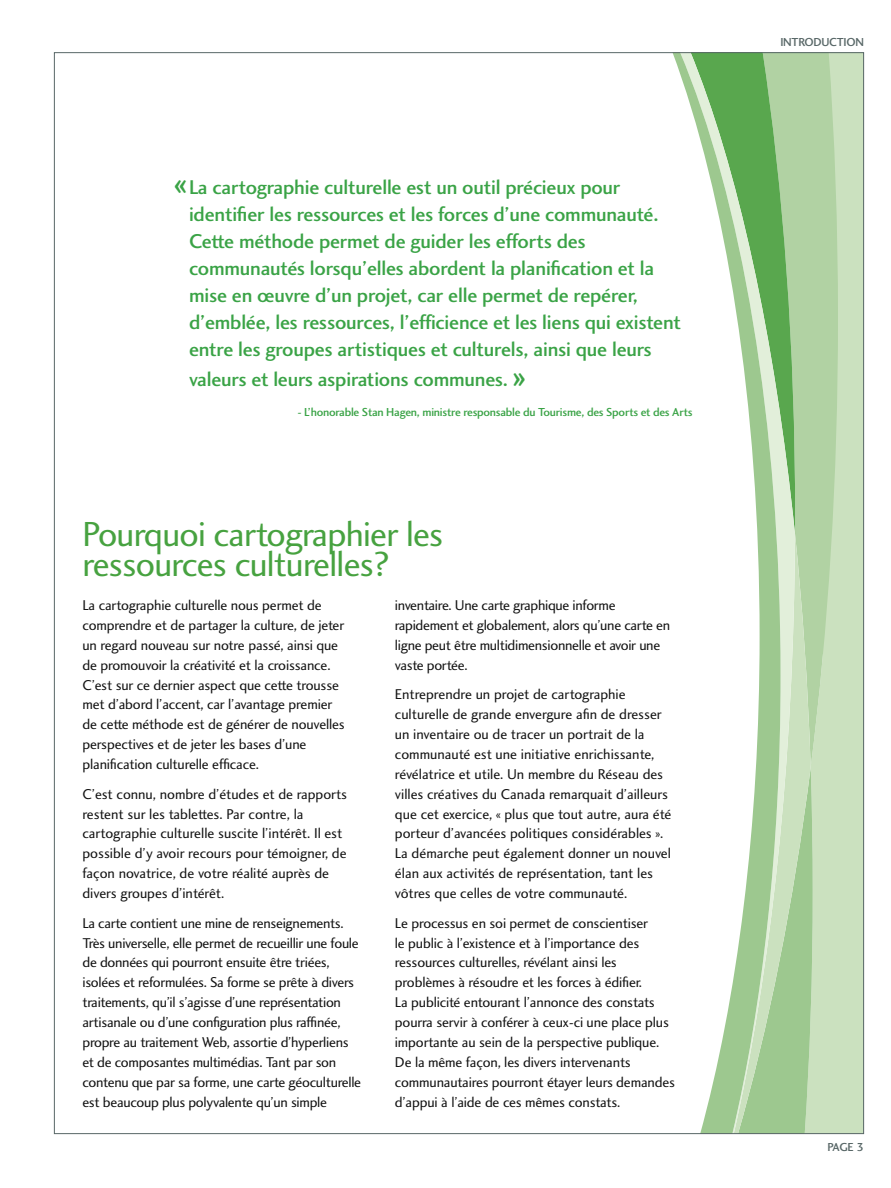
<style>
.page{position:relative;width:891px;height:1188px;background:#fff}
.page>*{position:absolute;margin:0;border:0;box-sizing:border-box;transform-origin:0 0}
.t1{font:37.35px "Charlotte Sans Medium Plain";color:#3aa346}
.t2{font:36px/30px "Charlotte Sans Book Plain";letter-spacing:-.02em;color:#47a240}
.t3{font:20.7px/27px "Charlotte Sans Medium Plain";letter-spacing:-.01em;color:#3aa346}
.t4{font:14.7px/19.8px "Charlotte Sans Book Plain";letter-spacing:-.01em;color:#121212}
.t5{font:12px "Charlotte Sans Medium Plain";letter-spacing:-.02em;color:#3aa346}
.t6{font:12px "Charlotte Sans Medium Plain";letter-spacing:-.02em;color:#586767}
.s1{font-size:37.35px}
</style>
<div class="page">
<div style="left:823px;top:53px;width:41px;height:1081px;background:#cbe1bf"></div>
<div style="left:813px;top:767px;width:10px;height:365px;background:#cbe1bf"></div>
<svg style="left:811px;top:767px;width:2px;height:365px"></svg>
<svg style="left:795px;top:54px;width:43px;height:713px;fill:#b1d2a3"></svg>
<svg style="left:795px;top:534px;width:16px;height:598px;background:#b1d2a4"></svg>
<svg style="left:781px;top:54px;width:14px;height:1078px;background:#afd3a4"></svg>
<svg style="left:673px;top:54px;width:108px;height:1078px"></svg>
<p class="t3" style="left:189px;top:174px;width:494px">La cartographie culturelle est un outil précieux pour identifier les ressources et les forces d’une communauté.<br>Cette méthode permet de guider les efforts des communautés lorsqu’elles abordent la planification et la mise en œuvre d’un projet, car elle permet de repérer, d’emblée, les ressources, l’efficience et les liens qui existent entre les groupes artistiques et culturels, ainsi que leurs</p>
<h3 class="t3" style="left:189px;top:366px;width:338px">valeurs et leurs aspirations communes. <span class="s1">»</span></h3>
<p class="t5" style="left:297px;top:404px;width:397px">- L’honorable Stan Hagen, ministre responsable du Tourisme, des Sports et des Arts</p>
<h1 class="t1" style="left:174px;top:160px;width:14px">«</h1>
<h2 class="t2" style="left:82px;top:519px;width:362px">Pourquoi cartographier les ressources culturelles?</h2>
<p class="t4" style="left:82px;top:595px;width:264px">La cartographie culturelle nous permet de comprendre et de partager la culture, de jeter un regard nouveau sur notre passé, ainsi que de promouvoir la créativité et la croissance.<br>C’est sur ce dernier aspect que cette trousse met d’abord l’accent, car l’avantage premier de cette méthode est de générer de nouvelles perspectives et de jeter les bases d’une planification culturelle efficace.</p>
<p class="t4" style="left:82px;top:784px;width:266px">C’est connu, nombre d’études et de rapports restent sur les tablettes. Par contre, la cartographie culturelle suscite l’intérêt. Il est possible d’y avoir recours pour témoigner, de façon novatrice, de votre réalité auprès de divers groupes d’intérêt.</p>
<p class="t4" style="left:82px;top:913px;width:280px">La carte contient une mine de renseignements.<br>Très universelle, elle permet de recueillir une foule de données qui pourront ensuite être triées, isolées et reformulées. Sa forme se prête à divers traitements, qu’il s’agisse d’une représentation artisanale ou d’une configuration plus raffinée, propre au traitement Web, assortie d’hyperliens et de composantes multimédias. Tant par son contenu que par sa forme, une carte géoculturelle est beaucoup plus polyvalente qu’un simple</p>
<p class="t4" style="left:395px;top:595px;width:277px">inventaire. Une carte graphique informe rapidement et globalement, alors qu’une carte en ligne peut être multidimensionnelle et avoir une vaste portée.</p>
<p class="t4" style="left:395px;top:684px;width:278px">Entreprendre un projet de cartographie culturelle de grande envergure afin de dresser un inventaire ou de tracer un portrait de la communauté est une initiative enrichissante, révélatrice et utile. Un membre du Réseau des villes créatives du Canada remarquait d’ailleurs que cet exercice, « plus que tout autre, aura été porteur d’avancées politiques considérables ».<br>La démarche peut également donner un nouvel élan aux activités de représentation, tant les vôtres que celles de votre communauté.</p>
<p class="t4" style="left:395px;top:913px;width:282px">Le processus en soi permet de conscientiser<br>le public à l’existence et à l’importance des ressources culturelles, révélant ainsi les problèmes à résoudre et les forces à édifier.<br>La publicité entourant l’annonce des constats pourra servir à conférer à ceux-ci une place plus importante au sein de la perspective publique.<br>De la même façon, les divers intervenants communautaires pourront étayer leurs demandes d’appui à l’aide de ces mêmes constats.</p>
<p class="t6" style="left:780px;top:34px;width:50px">introduct</p>
<p class="t6" style="left:844px;top:34px;width:12px">ion</p>
<p class="t6" style="left:828px;top:1140px;width:28px">PAGE</p>
</div>
